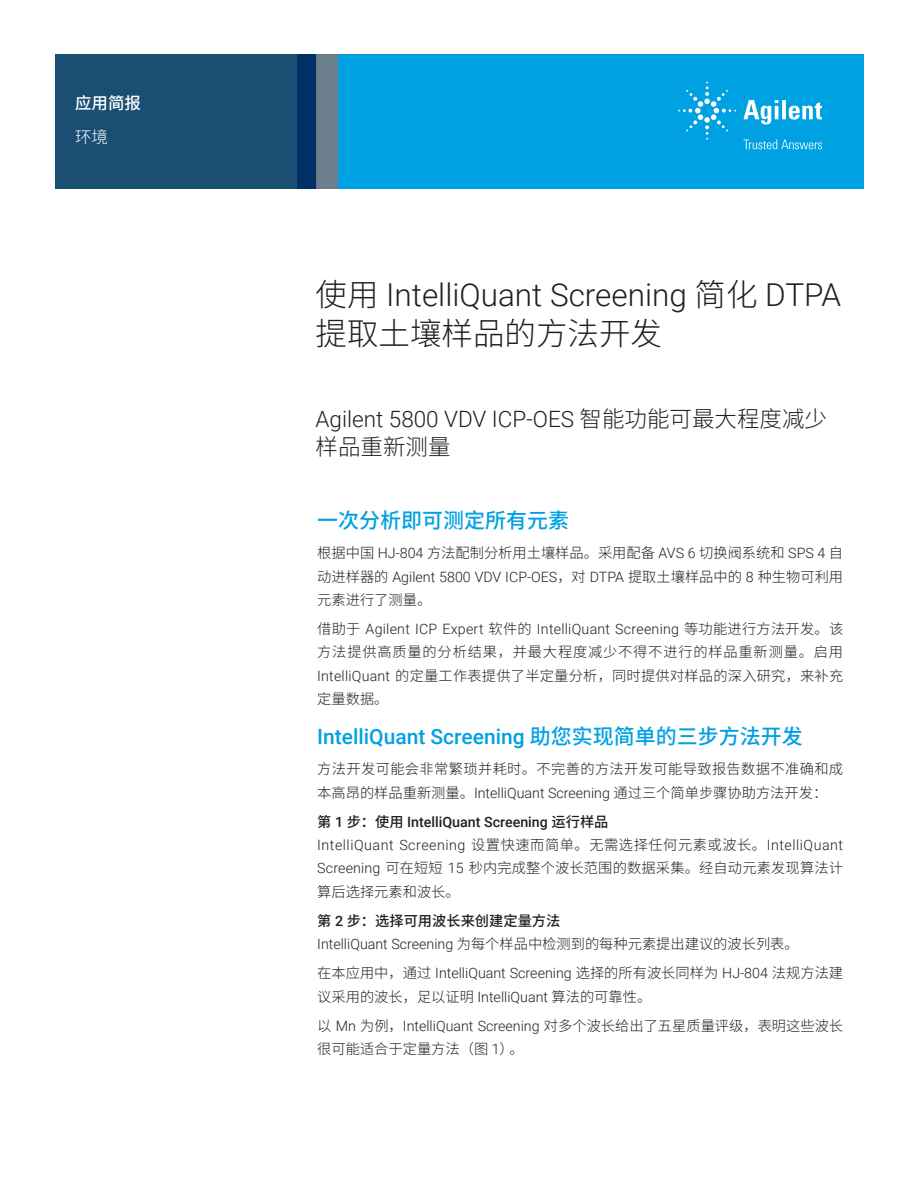
<style>
.page{position:relative;width:918px;height:1188px;background:#fff}
.page>*{position:absolute;margin:0;border:0;box-sizing:border-box;transform-origin:0 0}
.t1{font:300 31.5px "Roboto";color:#231f20}
.t2{font:300 31.5px "Noto Sans CJ Ksc";color:#231f20}
.t3{font:300 22.5px "Roboto";color:#231f20}
.t4{font:300 22.5px "Noto Sans CJ Ksc";color:#231f20}
.t5{font:500 21px "Roboto";color:#00a1e3}
.t6{font:500 21px "Noto Sans CJ Ksc";color:#00a1e3}
.t7{font:500 16.5px "Noto Sans CJ Ksc";color:#fff}
.t8{font:300 16.5px "Noto Sans CJ Ksc";color:#fff}
.t9{font:300 14.25px/23.2px "Noto Sans CJ Ksc";color:#231f20}
.t10{font:300 14.25px "Roboto";letter-spacing:.015em;color:#231f20}
.t11{font:300 14.25px/23.2px "Roboto";letter-spacing:.035em;color:#231f20}
.t12{font:300 14.25px/23.2px "Noto Sans CJ Ksc";letter-spacing:.025em;color:#231f20}
.s1{font-family:"Noto Sans CJ Ksc"}
.s2{font-family:"Roboto"}
.s3{font-family:"Noto Sans CJ Ksc";font-weight:500}
.s4{font-weight:500}
.s5{font-family:"Roboto";font-weight:500}
</style>
<div class="page">
<div style="left:297px;top:54px;width:567px;height:135px;background:#00a1e3"></div>
<svg style="left:55px;top:54px;width:261px;height:135px;background:#184b71"></svg>
<div style="left:316px;top:54px;width:22px;height:135px;background:#6b808c"></div>
<svg style="left:743px;top:100px;width:79px;height:25px"></svg>
<svg style="left:678px;top:82px;width:58px;height:58px"></svg>
<svg style="left:744px;top:140px;width:78px;height:9px"></svg>
<p class="t7" style="left:75px;top:93px;width:67px">应用简报</p>
<p class="t8" style="left:75px;top:127px;width:34px">环境</p>
<h1 class="t1" style="left:316px;top:272px;width:527px"><span class="s1">使用</span> IntelliQuant Screening <span class="s1">简化</span> DTPA</h1>
<h1 class="t2" style="left:316px;top:315px;width:348px">提取土壤样品的方法开发</h1>
<h2 class="t3" style="left:316px;top:403px;width:513px">Agilent 5800 VDV ICP-OES <span class="s1">智能功能可最大程度减少</span></h2>
<h2 class="t4" style="left:316px;top:435px;width:136px">样品重新测量</h2>
<h3 class="t6" style="left:317px;top:509px;width:253px">一次分析即可测定所有元素</h3>
<p class="t9" style="left:317px;top:542px;width:527px">根据中国 <span class="s2">HJ-804</span> 方法配制分析用土壤样品。采用配备 <span class="s2">AVS 6</span> 切换阀系统和 <span class="s2">SPS 4</span> 自</p>
<p class="t10" style="left:317px;top:566px;width:527px"><span class="s1">动进样器的</span> Agilent 5800 VDV ICP-OES<span class="s1">，对</span> DTPA <span class="s1">提取土壤样品中的</span> 8 <span class="s1">种生物可利用</span></p>
<p class="t9" style="left:317px;top:588px;width:115px">元素进行了测量。</p>
<p class="t10" style="left:317px;top:619px;width:528px"><span class="s1">借助于</span> Agilent ICP Expert <span class="s1">软件的</span> IntelliQuant Screening <span class="s1">等功能进行方法开发。该</span></p>
<p class="t9" style="left:317px;top:641px;width:528px;text-align:justify">方法提供高质量的分析结果，并最大程度减少不得不进行的样品重新测量。启用<span class="s2">IntelliQuant</span> 的定量工作表提供了半定量分析，同时提供对样品的深入研究，来补充定量数据。</p>
<h3 class="t5" style="left:317px;top:722px;width:487px">IntelliQuant Screening <span class="s1">助您实现简单的三步方法开发</span></h3>
<p class="t12" style="left:317px;top:758px;width:527px">方法开发可能会非常繁琐并耗时。不完善的方法开发可能导致报告数据不准确和成本高昂的样品重新测量。<span class="s2">IntelliQuant Screening</span> 通过三个简单步骤协助方法开发：</p>
<p class="t11" style="left:317px;top:810px;width:527px"><span class="s3">第</span> <span class="s4">1</span> <span class="s3">步：使用</span> <span class="s4">IntelliQuant Screening</span> <span class="s3">运行样品<br></span>IntelliQuant Screening <span class="s1">设置快速而简单。无需选择任何元素或波长。</span>IntelliQuant</p>
<p class="t9" style="left:317px;top:857px;width:527px"><span class="s2">Screening</span> 可在短短 <span class="s2">15</span> 秒内完成整个波长范围的数据采集。经自动元素发现算法计算后选择元素和波长。</p>
<p class="t9" style="left:317px;top:909px;width:483px"><span class="s4">第</span> <span class="s5">2</span> <span class="s4">步：选择可用波长来创建定量方法<br></span><span class="s2">IntelliQuant Screening</span> 为每个样品中检测到的每种元素提出建议的波长列表。</p>
<p class="t10" style="left:317px;top:963px;width:527px"><span class="s1">在本应用中，通过</span> IntelliQuant Screening <span class="s1">选择的所有波长同样为</span> HJ-804 <span class="s1">法规方法建</span></p>
<p class="t9" style="left:317px;top:982px;width:527px;line-height:29.2px">议采用的波长，足以证明 <span class="s2">IntelliQuant</span> 算法的可靠性。<br>以 <span class="s2">Mn</span> 为例，<span class="s2">IntelliQuant Screening</span> 对多个波长给出了五星质量评级，表明这些波长</p>
<p class="t9" style="left:317px;top:1038px;width:208px">很可能适合于定量方法（图 <span class="s2">1</span>）。</p>
</div>
